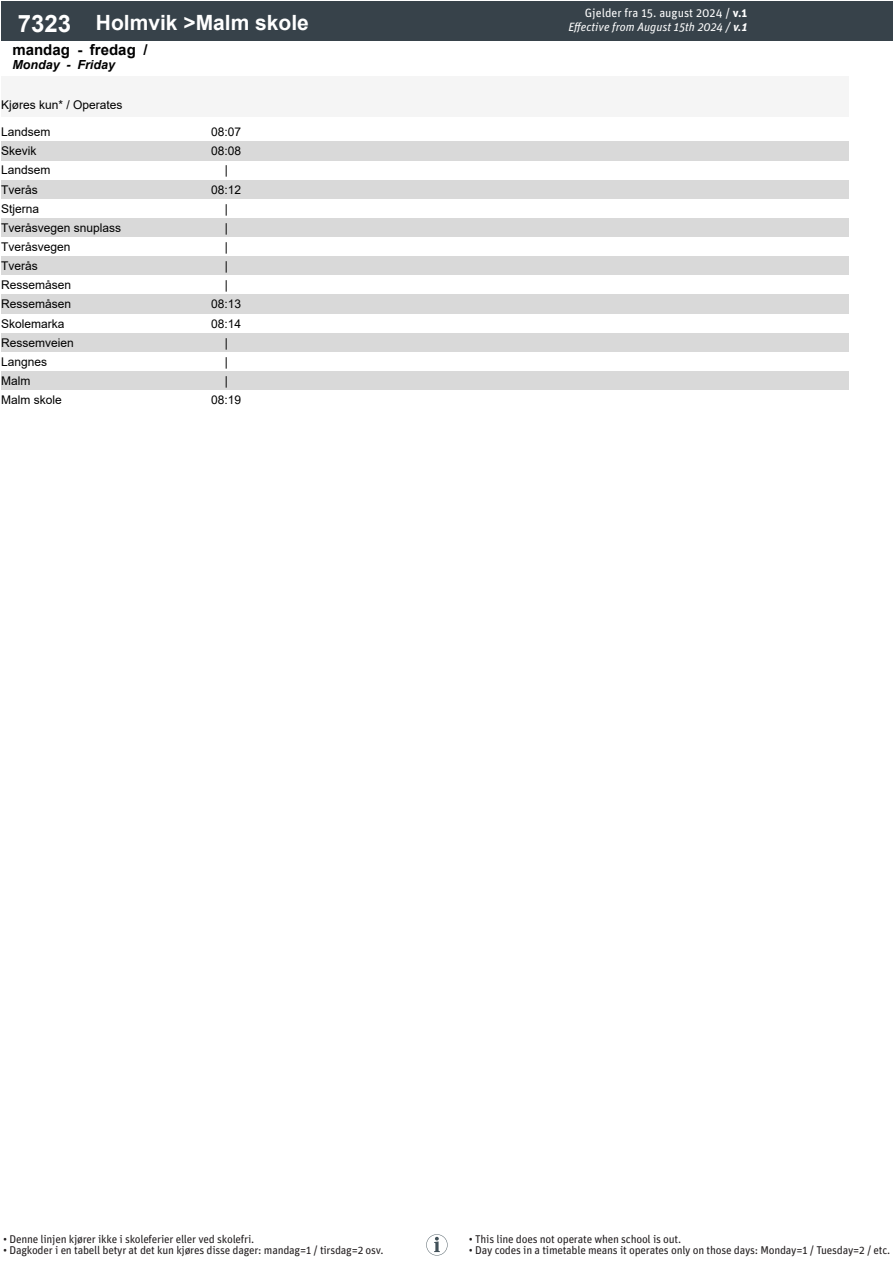
<style>
.page{position:relative;width:893px;height:1263px;background:#fff}
.page>*{position:absolute;margin:0;border:0;box-sizing:border-box;transform-origin:0 0}
.t1{font:700 21px "Arial";color:#fff}
.t2{font:700 15px "Arial";color:#000}
.t3{font:italic 700 12.45px "Arial";color:#000}
.t4{font:12px "Arial";color:#000}
.t5{font:italic 12px/14.4px "Unit Pro";color:#fff;text-align:right}
.t6{font:11.25px "Unit Pro";letter-spacing:-.02em;color:#231f20}
.s1{font-size:24px}
.s2{font-style:normal}
.s3{font-weight:700;font-style:normal}
.s4{font-weight:700}
</style>
<div class="page">
<div style="left:1px;top:77px;width:191px;height:40px;background:#f5f5f5"></div>
<div style="left:192px;top:77px;width:68px;height:40px;background:#f5f5f5"></div>
<div style="left:260px;top:77px;width:68px;height:40px;background:#f5f5f5"></div>
<div style="left:328px;top:77px;width:67px;height:40px;background:#f5f5f5"></div>
<div style="left:395px;top:77px;width:68px;height:40px;background:#f5f5f5"></div>
<div style="left:463px;top:77px;width:67px;height:40px;background:#f5f5f5"></div>
<div style="left:530px;top:77px;width:68px;height:40px;background:#f5f5f5"></div>
<div style="left:598px;top:77px;width:67px;height:40px;background:#f5f5f5"></div>
<div style="left:665px;top:77px;width:68px;height:40px;background:#f5f5f5"></div>
<div style="left:733px;top:77px;width:67px;height:40px;background:#f5f5f5"></div>
<div style="left:800px;top:77px;width:49px;height:40px;background:#f5f5f5"></div>
<div style="left:1px;top:1px;width:87px;height:40px;background:#37424a"></div>
<div style="left:88px;top:1px;width:804px;height:40px;background:#37424a"></div>
<div style="left:1px;top:142px;width:848px;height:19px;background:#d9d9d9"></div>
<div style="left:1px;top:180px;width:848px;height:19px;background:#d9d9d9"></div>
<div style="left:1px;top:218px;width:848px;height:19px;background:#d9d9d9"></div>
<div style="left:1px;top:257px;width:848px;height:19px;background:#d9d9d9"></div>
<div style="left:1px;top:295px;width:848px;height:19px;background:#d9d9d9"></div>
<div style="left:1px;top:333px;width:848px;height:19px;background:#d9d9d9"></div>
<div style="left:1px;top:371px;width:848px;height:20px;background:#d9d9d9"></div>
<svg style="left:426px;top:1234px;width:22px;height:21px"></svg>
<p class="t1" style="left:18px;top:8px;width:293px"><span class="s1">7323</span> Holmvik &gt;Malm skole</p>
<p class="t2" style="left:12px;top:39px;width:137px">mandag - fredag /</p>
<p class="t3" style="left:12px;top:56px;width:104px">Monday - Friday</p>
<p class="t4" style="left:1px;top:97px;width:123px">Kjøres kun* / Operates</p>
<p class="t4" style="left:1px;top:124px;width:51px">Landsem</p>
<p class="t4" style="left:211px;top:124px;width:32px">08:07</p>
<p class="t4" style="left:1px;top:143px;width:37px">Skevik</p>
<p class="t4" style="left:211px;top:143px;width:32px">08:08</p>
<p class="t4" style="left:1px;top:162px;width:51px">Landsem</p>
<p class="t4" style="left:225px;top:162px;width:5px">|</p>
<p class="t4" style="left:1px;top:181px;width:38px">Tverås</p>
<p class="t4" style="left:211px;top:181px;width:32px">08:12</p>
<p class="t4" style="left:1px;top:200px;width:40px">Stjerna</p>
<p class="t4" style="left:225px;top:200px;width:5px">|</p>
<p class="t4" style="left:1px;top:219px;width:122px">Tveråsvegen snuplass</p>
<p class="t4" style="left:225px;top:219px;width:5px">|</p>
<p class="t4" style="left:1px;top:239px;width:71px">Tveråsvegen</p>
<p class="t4" style="left:225px;top:239px;width:5px">|</p>
<p class="t4" style="left:1px;top:258px;width:38px">Tverås</p>
<p class="t4" style="left:225px;top:258px;width:5px">|</p>
<p class="t4" style="left:1px;top:277px;width:72px">Ressemåsen</p>
<p class="t4" style="left:225px;top:277px;width:5px">|</p>
<p class="t4" style="left:1px;top:296px;width:72px">Ressemåsen</p>
<p class="t4" style="left:211px;top:296px;width:32px">08:13</p>
<p class="t4" style="left:1px;top:315px;width:65px">Skolemarka</p>
<p class="t4" style="left:211px;top:315px;width:32px">08:14</p>
<p class="t4" style="left:1px;top:334px;width:74px">Ressemveien</p>
<p class="t4" style="left:225px;top:334px;width:5px">|</p>
<p class="t4" style="left:1px;top:353px;width:48px">Langnes</p>
<p class="t4" style="left:225px;top:353px;width:5px">|</p>
<p class="t4" style="left:1px;top:372px;width:31px">Malm</p>
<p class="t4" style="left:225px;top:372px;width:5px">|</p>
<p class="t4" style="left:1px;top:392px;width:62px">Malm skole</p>
<p class="t4" style="left:211px;top:392px;width:32px">08:19</p>
<p class="t5" style="left:568px;top:5px;width:180px"><span class="s2">Gjelder fra 15. august 2024 /</span> <span class="s3">v.1<br></span>Effective from August 15th 2024 / <span class="s4">v.1</span></p>
<p class="t6" style="left:3px;top:1231px;width:253px">• Denne linjen kjører ikke i skoleferier eller ved skolefri.</p>
<p class="t6" style="left:3px;top:1243px;width:382px">• Dagkoder i en tabell betyr at det kun kjøres disse dager: mandag=1 / tirsdag=2 osv.</p>
<p class="t6" style="left:469px;top:1231px;width:214px">• This line does not operate when school is out.</p>
<p class="t6" style="left:469px;top:1243px;width:423px">• Day codes in a timetable means it operates only on those days: Monday=1 / Tuesday=2 / etc.</p>
</div>
